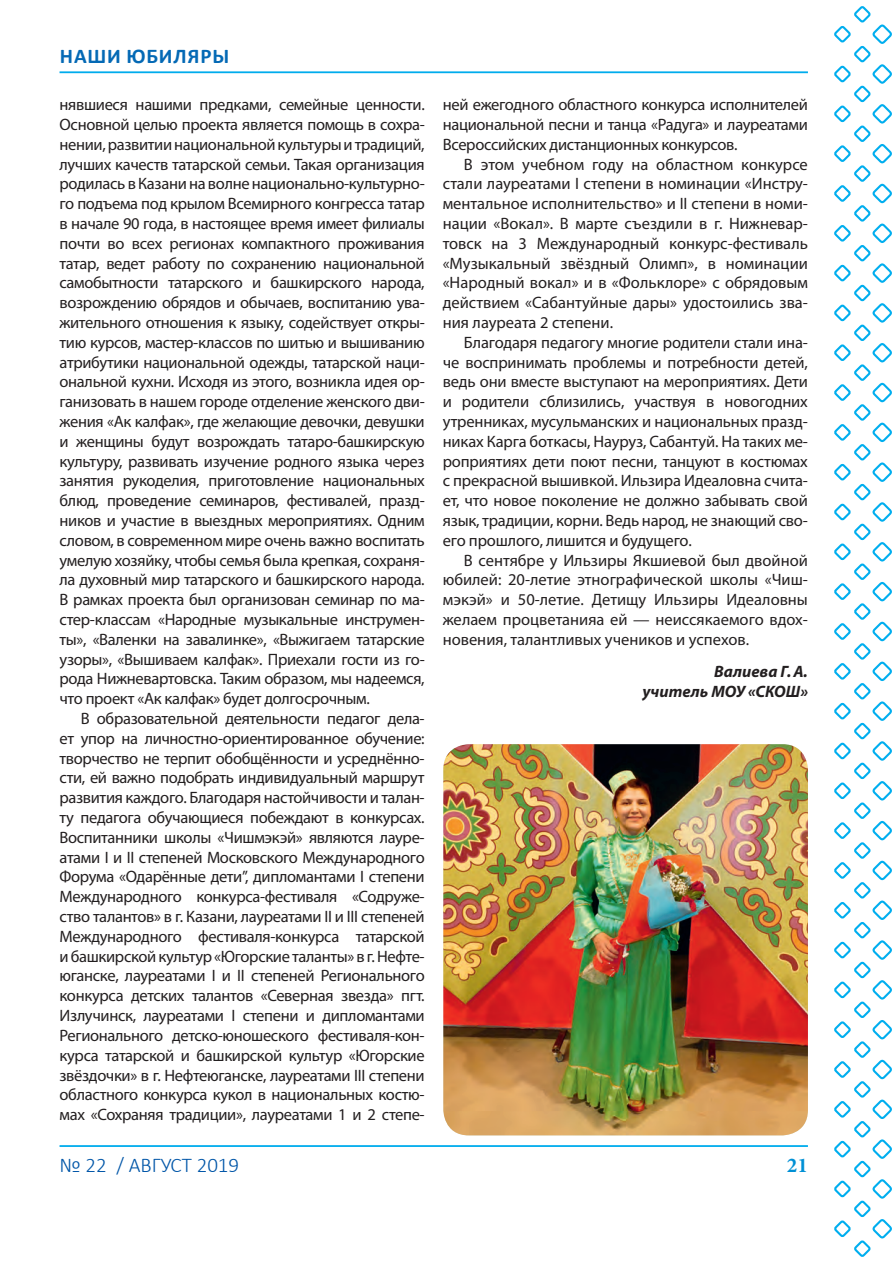
<style>
.page{position:relative;width:893px;height:1263px;background:#fff}
.page>*{position:absolute;margin:0;border:0;box-sizing:border-box;transform-origin:0 0}
.t1{font:300 21px "Calibri";color:#0156a8}
.Рубрика_синяя{font:700 21px "Calibri";letter-spacing:.04em;color:#0469b5}
.t2{font:700 21px "Minion Pro";color:#0090d5}
.Основа__копия{font:16.5px/19.8px "Myriad Pro";letter-spacing:-.015em;color:#231f20;text-align:justify}
.Основа__копия-2{font:italic 700 16.5px/19.8px "Myriad Pro";color:#231f20;text-align:right}
</style>
<div class="page">
<svg style="left:834px;top:6px;width:58px;height:1251px"></svg>
<hr style="left:60px;top:71px;width:748px;height:2px;background:#00aced">
<hr style="left:60px;top:1145px;width:748px;height:2px;background:#00aced">
<img style="left:443px;top:744px;width:365px;height:391px">
<p class="Рубрика_синяя" style="left:60px;top:42px;width:171px">НАШИ ЮБИЛЯРЫ</p>
<p class="Основа__копия" style="left:60px;top:94px;width:367px">нявшиеся нашими предками, семейные ценности.<br>Основной целью проекта является помощь в сохра&shy;нении, развитии национальной культуры и традиций, лучших качеств татарской семьи. Такая организация родилась в Казани на волне национально-культурно&shy;го подъема под крылом Всемирного конгресса татар в начале 90 года, в настоящее время имеет филиалы почти во всех регионах компактного проживания татар, ведет работу по сохранению национальной самобытности татарского и башкирского народа, возрождению обрядов и обычаев, воспитанию ува&shy;жительного отношения к языку, содействует откры&shy;тию курсов, мастер-классов по шитью и вышиванию атрибутики национальной одежды, татарской наци&shy;ональной кухни. Исходя из этого, возникла идея ор&shy;ганизовать в нашем городе отделение женского дви&shy;жения «Ак калфак», где желающие девочки, девушки и женщины будут возрождать татаро-башкирскую культуру, развивать изучение родного языка через занятия рукоделия, приготовление национальных блюд, проведение семинаров, фестивалей, празд&shy;ников и участие в выездных мероприятиях. Одним словом, в современном мире очень важно воспитать умелую хозяйку, чтобы семья была крепкая, сохраня&shy;ла духовный мир татарского и башкирского народа.<br>В рамках проекта был организован семинар по ма&shy;стер-классам «Народные музыкальные инструмен&shy;ты», «Валенки на завалинке», «Выжигаем татарские узоры», «Вышиваем калфак». Приехали гости из го&shy;рода Нижневартовска. Таким образом, мы надеемся, что проект «Ак калфак» будет долгосрочным.</p>
<p class="Основа__копия" style="left:60px;top:708px;width:367px;text-indent:21px">В образовательной деятельности педагог дела&shy;ет упор на личностно-ориентированное обучение: творчество не терпит обобщённости и усреднённо&shy;сти, ей важно подобрать индивидуальный маршрут развития каждого. Благодаря настойчивости и талан&shy;ту педагога обучающиеся побеждают в конкурсах.<br>Воспитанники школы «Чишмэкэй» являются лауре&shy;атами I и II степеней Московского Международного Форума «Одарённые дети”, дипломантами I степени Международного конкурса-фестиваля «Содруже&shy;ство талантов» в г. Казани, лауреатами II и III степеней Международного фестиваля-конкурса татарской и башкирской культур «Югорские таланты» в г. Нефте&shy;юганске, лауреатами I и II степеней Регионального конкурса детских талантов «Северная звезда» пгт.<br>Излучинск, лауреатами I степени и дипломантами Регионального детско-юношеского фестиваля-кон&shy;курса татарской и башкирской культур «Югорские звёздочки» в г. Нефтеюганске, лауреатами III степени областного конкурса кукол в национальных костю&shy;мах «Сохраняя традиции», лауреатами 1 и 2 степе-</p>
<p class="Основа__копия" style="left:443px;top:94px;width:367px">ней ежегодного областного конкурса исполнителей национальной песни и танца «Радуга» и лауреатами Всероссийских дистанционных конкурсов.</p>
<p class="Основа__копия" style="left:443px;top:154px;width:367px;text-indent:21px">В этом учебном году на областном конкурсе стали лауреатами I степени в номинации «Инстру&shy;ментальное исполнительство» и II степени в номи&shy;нации «Вокал». В марте съездили в г. Нижневар&shy;товск на 3 Международный конкурс-фестиваль «Музыкальный звёздный Олимп», в номинации «Народный вокал» и в «Фольклоре» с обрядовым действием «Сабантуйные дары» удостоились зва&shy;ния лауреата 2 степени.</p>
<p class="Основа__копия" style="left:443px;top:332px;width:367px;text-indent:21px">Благодаря педагогу многие родители стали ина&shy;че воспринимать проблемы и потребности детей, ведь они вместе выступают на мероприятиях. Дети и родители сблизились, участвуя в новогодних утренниках, мусульманских и национальных празд&shy;никах Карга боткасы, Науруз, Сабантуй. На таких ме&shy;роприятиях дети поют песни, танцуют в костюмах с прекрасной вышивкой. Ильзира Идеаловна счита&shy;ет, что новое поколение не должно забывать свой язык, традиции, корни. Ведь народ, не знающий сво&shy;его прошлого, лишится и будущего.</p>
<p class="Основа__копия" style="left:443px;top:550px;width:367px;text-indent:21px">В сентябре у Ильзиры Якшиевой был двойной юбилей: 20‑летие этнографической школы «Чиш&shy;мэкэй» и 50‑летие. Детищу Ильзиры Идеаловны желаем процветанияа ей — неиссякаемого вдох&shy;новения, талантливых учеников и успехов.</p>
<p class="Основа__копия-2" style="left:642px;top:661px;width:167px">Валиева Г.А.<br>учитель МОУ «СКОШ»</p>
<p class="t1" style="left:60px;top:1152px;width:181px">№ 22 / АВГУСТ 2019</p>
<p class="t2" style="left:787px;top:1150px;width:22px">21</p>
</div>
